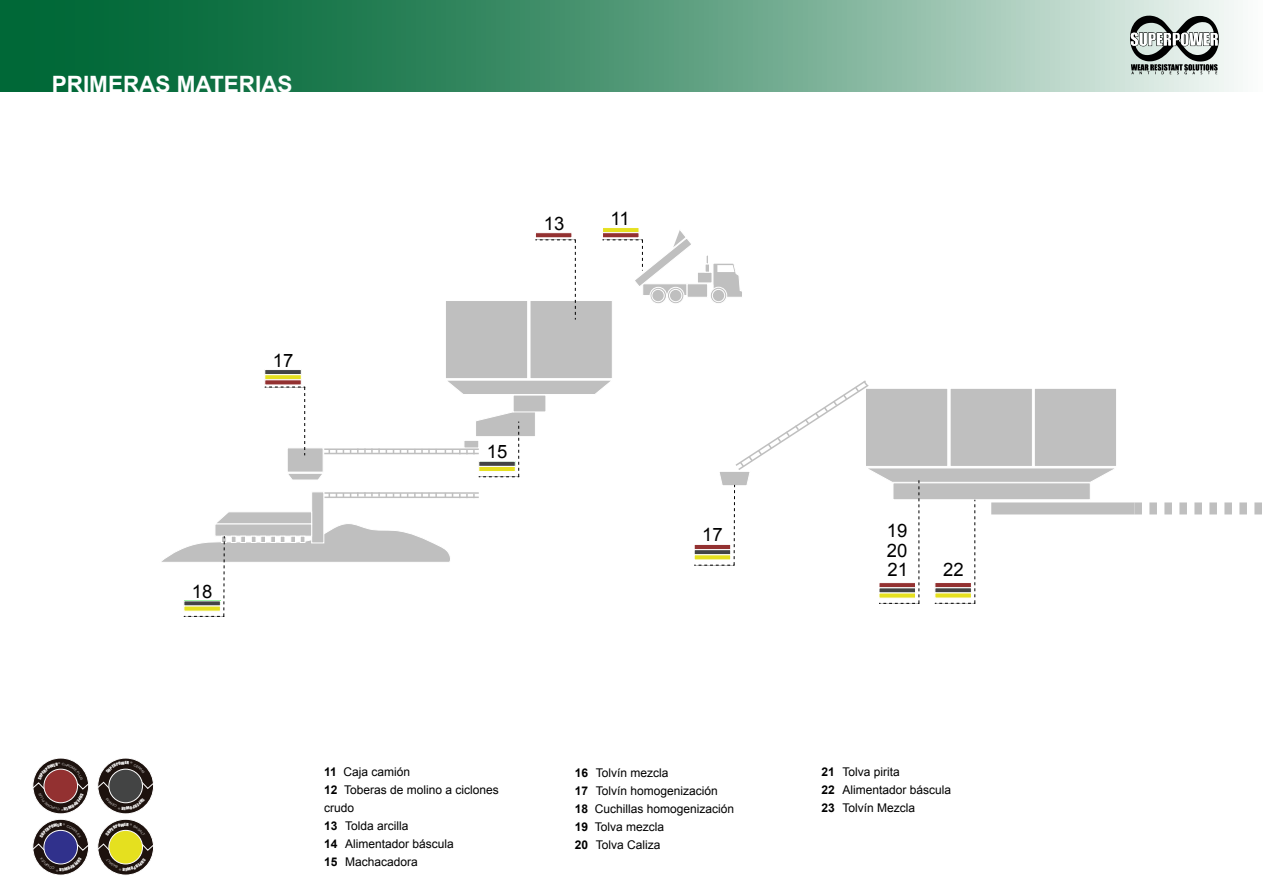
<style>
.page{position:relative;width:1263px;height:893px;background:#fff}
.page>*{position:absolute;margin:0;border:0;box-sizing:border-box;transform-origin:0 0}
.t1{font:700 22.5px "Arial";color:#fff}
.t2{font:18.45px/18.9px "Arial";color:#000}
.t3{font:12px/18px "Arial";color:#000}
.t4{font:3.9px "Impact";color:#fff;scale:1.15 1}
.s1{font-weight:700}
</style>
<div class="page">
<div style="left:445px;top:300px;width:83px;height:79px;background:#bfbfbf;border:1px solid #fff"></div>
<div style="left:530px;top:300px;width:82px;height:79px;background:#bfbfbf;border:1px solid #fff"></div>
<svg style="left:448px;top:380px;width:163px;height:14px;background:#c8c8c8"></svg>
<div style="left:513px;top:395px;width:33px;height:17px;background:#bfbfbf;border:1px solid #fff"></div>
<div style="left:991px;top:502px;width:143px;height:12px;background:#bfbfbf"></div>
<svg style="left:1134px;top:502px;width:128px;height:12px"></svg>
<svg style="left:694px;top:380px;width:424px;height:224px"></svg>
<svg style="left:935px;top:593px;width:36px;height:5px"></svg>
<svg style="left:710px;top:287px;width:17px;height:17px"></svg>
<div style="left:710px;top:287px;width:17px;height:17px;border:1px solid #fff;border-radius:50%"></div>
<svg style="left:650px;top:287px;width:16px;height:17px"></svg>
<div style="left:650px;top:287px;width:17px;height:17px;border:1px solid #fff;border-radius:50%"></div>
<svg style="left:667px;top:287px;width:17px;height:17px"></svg>
<div style="left:667px;top:287px;width:17px;height:17px;border:1px solid #fff;border-radius:50%"></div>
<div style="left:669px;top:289px;width:13px;height:13px;background:#bfbfbf;border-radius:50%"></div>
<div style="left:669px;top:289px;width:13px;height:13px;border:1px solid #fff;border-radius:50%"></div>
<div style="left:652px;top:289px;width:12px;height:13px;background:#bfbfbf;border-radius:50%"></div>
<div style="left:652px;top:289px;width:12px;height:13px;border:1px solid #fff;border-radius:50%"></div>
<div style="left:712px;top:289px;width:13px;height:13px;background:#bfbfbf;border-radius:50%"></div>
<div style="left:712px;top:289px;width:13px;height:13px;border:1px solid #fff;border-radius:50%"></div>
<hr style="left:324px;top:448px;width:155px;height:2px;background:#bfbfbf">
<hr style="left:324px;top:453px;width:155px;height:1px;background:#bfbfbf">
<svg style="left:357px;top:450px;width:23px;height:3px"></svg>
<svg style="left:414px;top:450px;width:23px;height:3px"></svg>
<div style="left:287px;top:448px;width:36px;height:24px;background:#bfbfbf;border:1px solid #fff"></div>
<div style="left:288px;top:472px;width:34px;height:1px;background:#bfbfbf;border:1px solid #fff"></div>
<svg style="left:288px;top:474px;width:34px;height:6px"></svg>
<hr style="left:324px;top:492px;width:155px;height:2px;background:#bfbfbf">
<hr style="left:324px;top:497px;width:155px;height:1px;background:#bfbfbf">
<svg style="left:357px;top:492px;width:23px;height:5px"></svg>
<svg style="left:414px;top:493px;width:23px;height:4px"></svg>
<svg style="left:459px;top:494px;width:16px;height:3px"></svg>
<div style="left:311px;top:492px;width:13px;height:51px;background:#bfbfbf;border:1px solid #fff"></div>
<svg style="left:161px;top:511px;width:289px;height:106px"></svg>
<svg style="left:184px;top:606px;width:37px;height:5px"></svg>
<svg style="left:265px;top:370px;width:36px;height:4px"></svg>
<svg style="left:265px;top:387px;width:40px;height:68px"></svg>
<svg style="left:265px;top:374px;width:36px;height:6px"></svg>
<svg style="left:265px;top:380px;width:36px;height:5px"></svg>
<svg style="left:535px;top:239px;width:41px;height:81px"></svg>
<svg style="left:535px;top:232px;width:37px;height:6px"></svg>
<svg style="left:602px;top:230px;width:140px;height:68px"></svg>
<svg style="left:602px;top:228px;width:37px;height:4px"></svg>
<svg style="left:602px;top:232px;width:37px;height:6px"></svg>
<svg style="left:459px;top:406px;width:77px;height:71px"></svg>
<svg style="left:479px;top:466px;width:36px;height:6px"></svg>
<svg style="left:33px;top:758px;width:56px;height:56px"></svg>
<svg style="left:33px;top:819px;width:56px;height:56px"></svg>
<div style="left:33px;top:819px;width:56px;height:56px;border:1px solid #fff;border-radius:50%"></div>
<svg style="left:78px;top:844px;width:11px;height:7px"></svg>
<svg style="left:32px;top:844px;width:12px;height:7px"></svg>
<div style="left:44px;top:830px;width:34px;height:34px;background:#30318c;border-radius:50%"></div>
<div style="left:44px;top:830px;width:34px;height:34px;border:1px solid #fff;border-radius:50%"></div>
<svg style="left:98px;top:758px;width:56px;height:56px"></svg>
<div style="left:98px;top:758px;width:56px;height:56px;border:1px solid #fff;border-radius:50%"></div>
<svg style="left:143px;top:782px;width:11px;height:7px"></svg>
<svg style="left:97px;top:782px;width:12px;height:7px"></svg>
<div style="left:109px;top:769px;width:33px;height:34px;background:#434444;border-radius:50%"></div>
<div style="left:109px;top:769px;width:34px;height:34px;border:1px solid #fff;border-radius:50%"></div>
<svg style="left:98px;top:819px;width:56px;height:56px"></svg>
<div style="left:98px;top:819px;width:56px;height:56px;border:1px solid #fff;border-radius:50%"></div>
<svg style="left:143px;top:844px;width:11px;height:7px"></svg>
<svg style="left:97px;top:844px;width:12px;height:7px"></svg>
<div style="left:109px;top:830px;width:33px;height:34px;background:#e5e01f;border-radius:50%"></div>
<div style="left:109px;top:830px;width:34px;height:34px;border:1px solid #fff;border-radius:50%"></div>
<svg style="left:0;top:0;width:1238px;height:92px;background:#569b7b"></svg>
<svg style="left:1130px;top:16px;width:89px;height:58px;background:#929895"></svg>
<svg style="left:32px;top:762px;width:57px;height:49px"></svg>
<svg style="left:39px;top:823px;width:42px;height:15px"></svg>
<svg style="left:40px;top:857px;width:42px;height:14px"></svg>
<svg style="left:106px;top:761px;width:39px;height:12px"></svg>
<svg style="left:106px;top:798px;width:39px;height:12px"></svg>
<svg style="left:105px;top:823px;width:40px;height:13px"></svg>
<svg style="left:106px;top:858px;width:40px;height:13px"></svg>
<h1 class="t1" style="left:52px;top:69px;width:242px">PRIMERAS MATERIAS</h1>
<h2 class="t2" style="left:273px;top:351px;width:22px">17</h2>
<h2 class="t2" style="left:192px;top:582px;width:22px">18</h2>
<h2 class="t2" style="left:544px;top:214px;width:22px">13</h2>
<h2 class="t2" style="left:611px;top:209px;width:21px">11</h2>
<h2 class="t2" style="left:487px;top:443px;width:22px">15</h2>
<h2 class="t2" style="left:702px;top:525px;width:22px">17</h2>
<h2 class="t2" style="left:887px;top:522px;width:22px">19</h2>
<h2 class="t2" style="left:887px;top:541px;width:22px">20<br>21</h2>
<h2 class="t2" style="left:943px;top:560px;width:22px">22</h2>
<p class="t4" style="left:124px;top:821px;width:3px">E</p>
<p class="t4" style="left:127px;top:872px;width:3px;rotate:180deg">E</p>
<p class="t3" style="left:324px;top:763px;width:176px"><span class="s1">11</span> Caja camión<br><span class="s1">12</span> Toberas de molino a ciclones crudo<br><span class="s1">13</span> Tolda arcilla<br><span class="s1">14</span> Alimentador báscula<br><span class="s1">15</span> Machacadora</p>
<p class="t3" style="left:575px;top:763px;width:161px"><span class="s1">16</span> Tolvín mezcla<br><span class="s1">17</span> Tolvín homogenización<br><span class="s1">18</span> Cuchillas homogenización<br><span class="s1">19</span> Tolva mezcla<br><span class="s1">20</span> Tolva Caliza</p>
<p class="t3" style="left:821px;top:763px;width:131px"><span class="s1">21</span> Tolva pirita<br><span class="s1">22</span> Alimentador báscula<br><span class="s1">23</span> Tolvín Mezcla</p>
</div>
